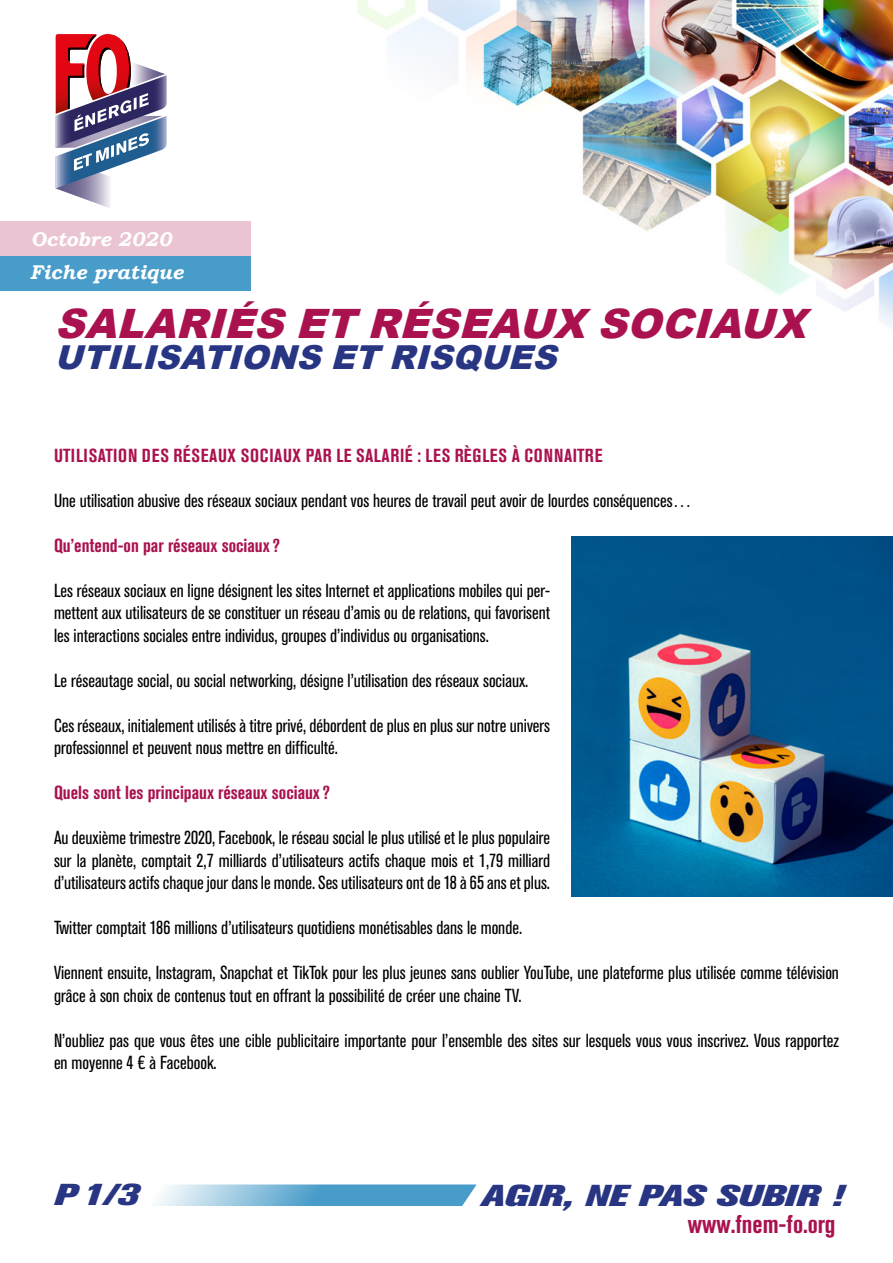
<style>
.page{position:relative;width:893px;height:1263px;background:#fff}
.page>*{position:absolute;margin:0;border:0;box-sizing:border-box;transform-origin:0 0}
.t1{font:italic 900 40.5px "Arial";color:#aa124f}
.t2{font:italic 900 33px "Arial";color:#283583}
.t3{font:italic 800 30px "Akzidenz Grotesk Pro";color:#283583;scale:1.4 1}
.t4{font:700 condensed 25.5px "Akzidenz Grotesk Pro";color:#aa124f}
.t5{font:italic 700 19.8px "Bookman Old Style";color:#fff}
.t6{font:condensed 18.75px/22.5px "Akzidenz Grotesk Pro";color:#000}
.t7{font:700 condensed 18.75px "Akzidenz Grotesk Pro";color:#aa124f}
.t8{font:700 condensed 18.75px "Akzidenz Grotesk Pro";letter-spacing:.03em;color:#aa124f}
</style>
<div class="page">
<svg style="left:155px;top:1184px;width:322px;height:22px;background:#7cb8d8"></svg>
<img style="left:357px;top:0;width:536px;height:897px">
<svg style="left:55px;top:34px;width:112px;height:174px"></svg>
<div style="left:0;top:256px;width:250px;height:35px;background:#489cc9"></div>
<div style="left:0;top:221px;width:250px;height:35px;background:#eac4d3"></div>
<img style="left:571px;top:536px;width:322px;height:360px">
<p class="t5" style="left:31px;top:224px;width:142px">Octobre 2020</p>
<p class="t5" style="left:30px;top:257px;width:155px">Fiche pratique</p>
<h1 class="t1" style="left:55px;top:295px;width:767px">SALARIÉS ET RÉSEAUX SOCIAUX</h1>
<h2 class="t2" style="left:55px;top:334px;width:515px">UTILISATIONS ET RISQUES</h2>
<p class="t8" style="left:54px;top:443px;width:550px">UTILISATION DES RÉSEAUX SOCIAUX PAR LE SALARIÉ : LES RÈGLES À CONNAITRE</p>
<p class="t6" style="left:54px;top:488px;width:639px">Une utilisation abusive des réseaux sociaux pendant vos heures de travail peut avoir de lourdes conséquences…</p>
<p class="t7" style="left:54px;top:533px;width:227px">Qu’entend-on par réseaux sociaux ?</p>
<p class="t6" style="left:54px;top:578px;width:498px;text-align:justify">Les réseaux sociaux en ligne désignent les sites Internet et applications mobiles qui per&shy;mettent aux utilisateurs de se constituer un réseau d’amis ou de relations, qui favorisent les interactions sociales entre individus, groupes d’individus ou organisations.</p>
<p class="t6" style="left:54px;top:668px;width:476px">Le réseautage social, ou social networking, désigne l’utilisation des réseaux sociaux.</p>
<p class="t6" style="left:54px;top:713px;width:498px">Ces réseaux, initialement utilisés à titre privé, débordent de plus en plus sur notre univers professionnel et peuvent nous mettre en difficulté.</p>
<p class="t7" style="left:54px;top:780px;width:278px">Quels sont les principaux réseaux sociaux ?</p>
<p class="t6" style="left:54px;top:826px;width:498px;text-align:justify">Au deuxième trimestre 2020, Facebook, le réseau social le plus utilisé et le plus populaire sur la planète, comptait 2,7 milliards d’utilisateurs actifs chaque mois et 1,79 milliard d’utilisateurs actifs chaque jour dans le monde. Ses utilisateurs ont de 18 à 65 ans et plus.</p>
<p class="t6" style="left:54px;top:916px;width:470px">Twitter comptait 186 millions d’utilisateurs quotidiens monétisables dans le monde.</p>
<p class="t6" style="left:54px;top:961px;width:786px">Viennent ensuite, Instagram, Snapchat et TikTok pour les plus jeunes sans oublier YouTube, une plateforme plus utilisée comme télévision grâce à son choix de contenus tout en offrant la possibilité de créer une chaine TV.</p>
<p class="t6" style="left:54px;top:1028px;width:786px">N’oubliez pas que vous êtes une cible publicitaire importante pour l’ensemble des sites sur lesquels vous vous inscrivez. Vous rapportez en moyenne 4 € à Facebook.</p>
<h3 class="t3" style="left:54px;top:1175px;width:62px">P1/3</h3>
<h3 class="t3" style="left:481px;top:1176px;width:260px">AGIR, NE PAS SUBIR !</h3>
<h3 class="t4" style="left:688px;top:1208px;width:149px">www.fnem-fo.org</h3>
</div>
